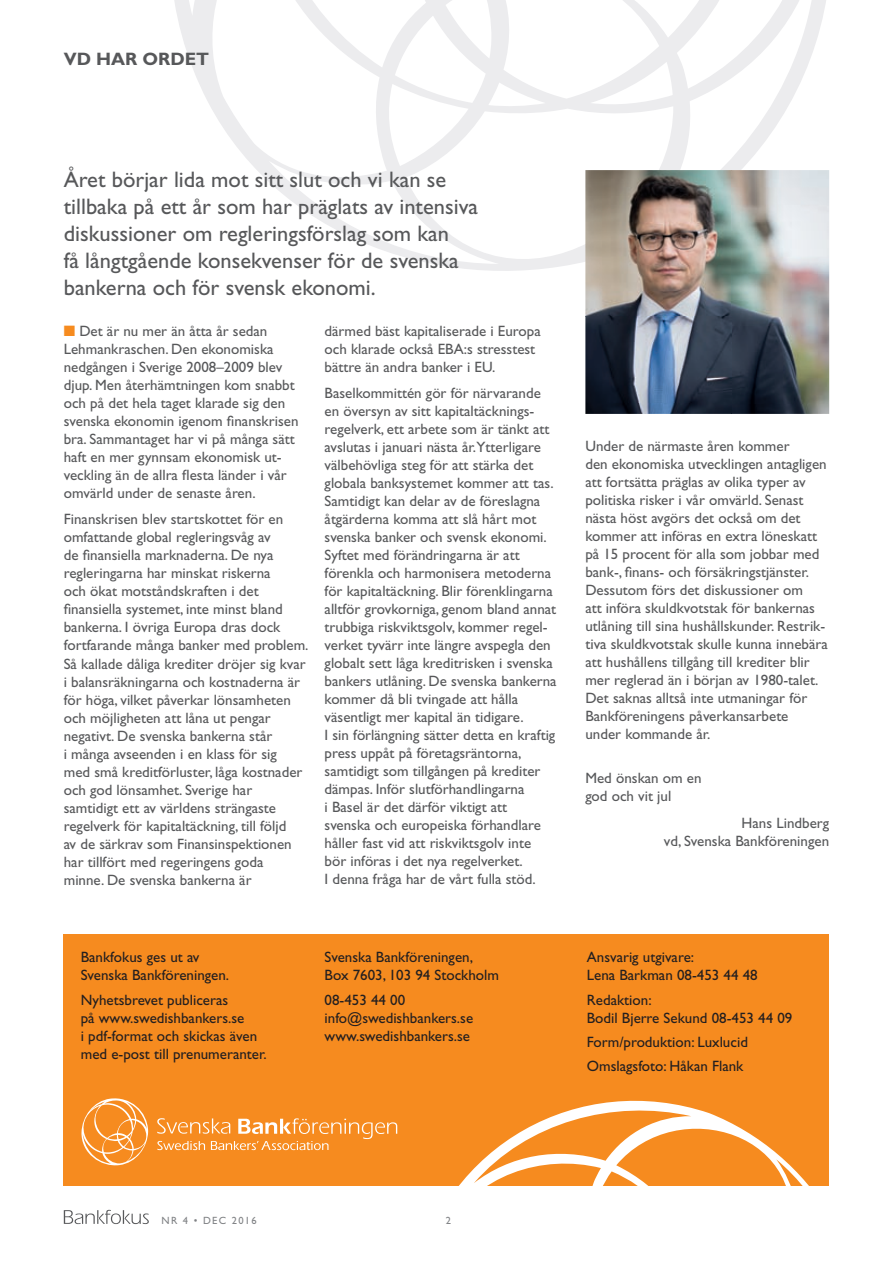
<style>
.page{position:relative;width:893px;height:1263px;background:#fff}
.page>*{position:absolute;margin:0;border:0;box-sizing:border-box;transform-origin:0 0}
.t1{font:22.5px/27px "Gill Sans";color:#57585a}
.t2{font:700 18px "Gill Sans";color:#57585a}
.t3{font:15px/18px "Gill Sans";color:#57585a}
.t4{font:15px/18px "Gill Sans";color:#231f20}
.t5{font:10.5px "Gill Sans";letter-spacing:.125em;color:#808285}
.s1{color:#f68b1f}
</style>
<div class="page">
<svg style="left:174px;top:0;width:656px;height:331px"></svg>
<img style="left:585px;top:170px;width:244px;height:244px">
<div style="left:64px;top:934px;width:765px;height:252px;background:#f68b1f"></div>
<svg style="left:397px;top:1100px;width:412px;height:86px"></svg>
<svg style="left:81px;top:1098px;width:68px;height:67px"></svg>
<svg style="left:157px;top:1118px;width:240px;height:32px"></svg>
<svg style="left:64px;top:1210px;width:85px;height:14px"></svg>
<p class="t2" style="left:64px;top:48px;width:147px">VD HAR ORDET</p>
<h1 class="t1" style="left:64px;top:166px;width:416px">Året börjar lida mot sitt slut och vi kan se tillbaka på ett år som har präglats av intensiva diskussioner om regleringsförslag som kan<br>få långtgående konsekvenser för de svenska bankerna och för svensk ekonomi.</h1>
<p class="t3" style="left:64px;top:322px;width:236px"><span class="s1">■</span> Det är nu mer än åtta år sedan Lehmankraschen. Den ekonomiska nedgången i Sverige 2008–2009 blev djup. Men återhämtningen kom snabbt och på det hela taget klarade sig den svenska ekonomin igenom finanskrisen bra. Sammantaget har vi på många sätt haft en mer gynnsam ekonomisk ut&shy;veck ling än de allra flesta länder i vår omvärld under de senaste åren.</p>
<p class="t3" style="left:64px;top:510px;width:246px">Finanskrisen blev startskottet för en omfattande global regleringsvåg av<br>de finansiella marknaderna. De nya regleringarna har minskat riskerna<br>och ökat motståndskraften i det finansiella systemet, inte minst bland bankerna. I övriga Europa dras dock fortfarande många banker med problem.<br>Så kallade dåliga krediter dröjer sig kvar i balansräkningarna och kostnaderna är för höga, vilket påverkar lönsamheten och möjligheten att låna ut pengar negativt. De svenska bankerna står<br>i många avseenden i en klass för sig<br>med små kreditförluster, låga kostnader och god lönsamhet. Sverige har samtidigt ett av världens strängaste regelverk för kapitaltäckning, till följd<br>av de särkrav som Finansinspektionen har tillfört med regeringens goda<br>minne. De svenska bankerna är</p>
<p class="t3" style="left:325px;top:322px;width:218px">därmed bäst kapitaliserade i Europa och klarade också EBA:s stresstest bättre än andra banker i EU.</p>
<p class="t3" style="left:325px;top:384px;width:234px">Baselkommittén gör för närvarande en översyn av sitt kapitaltäcknings&shy;regelverk, ett arbete som är tänkt att avslutas i januari nästa år.Ytterligare välbehövliga steg för att stärka det globala banksystemet kommer att tas.<br>Samtidigt kan delar av de föreslagna åtgärderna komma att slå hårt mot svenska banker och svensk ekonomi.<br>Syftet med förändringarna är att förenkla och harmonisera metoderna för kapitaltäckning. Blir förenklingarna alltför grovkorniga, genom bland annat trubbiga riskviktsgolv, kommer regel&shy;verket tyvärr inte längre avspegla den globalt sett låga kredit risken i svenska bankers utlåning. De svenska bankerna kommer då bli tvingade att hålla väsentligt mer kapital än tidigare.<br>I sin förlängning sätter detta en kraftig press uppåt på företagsräntorna, samtidigt som tillgången på krediter dämpas. Inför slutförhandlingarna<br>i Basel är det därför viktigt att svenska och europeiska förhandlare håller fast vid att riskvikts golv inte bör införas i det nya regelverket.<br>I denna fråga har de vårt fulla stöd.</p>
<p class="t4" style="left:81px;top:948px;width:150px">Bankfokus ges ut av<br>Svenska Bankföreningen.</p>
<p class="t4" style="left:81px;top:991px;width:188px">Nyhetsbrevet publiceras<br>på www.swedishbankers.se<br>i pdf-format och skickas även med e-post till prenumeranter.</p>
<p class="t4" style="left:325px;top:948px;width:176px">Svenska Bankföreningen,<br>Box 7603, 103 94 Stockholm</p>
<p class="t4" style="left:325px;top:991px;width:150px">08-453 44 00 info@swedishbankers.se www.swedishbankers.se</p>
<p class="t3" style="left:585px;top:437px;width:244px">Under de närmaste åren kommer<br>den ekonomiska utvecklingen antagligen att fortsätta präglas av olika typer av politiska risker i vår omvärld. Senast nästa höst avgörs det också om det kommer att införas en extra löneskatt på 15 procent för alla som jobbar med bank-, finans- och försäkringstjänster.<br>Dessutom förs det diskussioner om<br>att införa skuldkvotstak för bankernas utlåning till sina hushållskunder. Restrik&shy;tiva skuldkvotstak skulle kunna innebära att hushållens tillgång till krediter blir mer reglerad än i början av 1980-talet.<br>Det saknas alltså inte utmaningar för Bankföreningens påverkansarbete under kommande år.</p>
<p class="t3" style="left:585px;top:769px;width:118px">Med önskan om en god och vit jul</p>
<p class="t3" style="left:664px;top:814px;width:167px;text-align:right">Hans Lindberg<br>vd, Svenska Bankföreningen</p>
<p class="t4" style="left:587px;top:948px;width:172px">Ansvarig utgivare:<br>Lena Barkman 08-453 44 48</p>
<p class="t4" style="left:587px;top:991px;width:207px">Redaktion:<br>Bodil Bjerre Sekund 08-453 44 09</p>
<p class="t4" style="left:587px;top:1030px;width:163px;line-height:24.5px">Form/produktion: Luxlucid<br>Omslagsfoto: Håkan Flank</p>
<p class="t5" style="left:162px;top:1214px;width:97px">NR 4 • DEC 2016</p>
<p class="t5" style="left:446px;top:1214px;width:7px">2</p>
</div>
